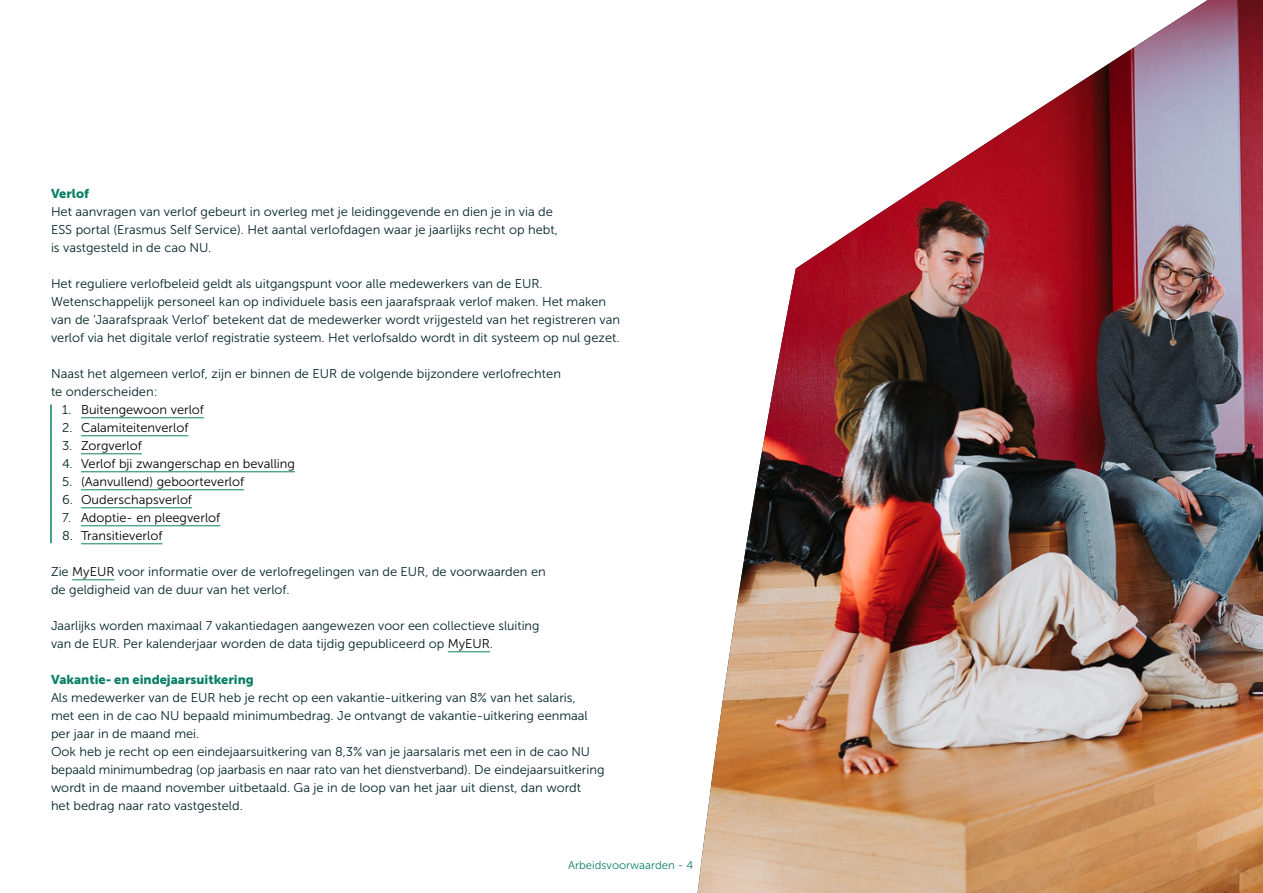
<style>
.page{position:relative;width:1263px;height:893px;background:#fff}
.page>*{position:absolute;margin:0;border:0;box-sizing:border-box;transform-origin:0 0}
.Brood{font:12.75px/18px "Museo Sans 300";color:#002328}
.t1{font:12.75px "Museo Sans 300";color:#000}
.H2_-_EUR_-_Sub_Kop{font:12.75px "Museo Sans 900";color:#0c8066}
.t2{font:11.25px "Museo Sans 300";color:#0c8066}
.s1{color:#002328}
.s2{color:#000}
</style>
<div class="page">
<hr style="left:50px;top:404px;width:2px;height:139px;background:#0c8066">
<hr style="left:81px;top:417px;width:123px;height:1px;background:#0c8066">
<hr style="left:81px;top:435px;width:107px;height:1px;background:#0c8066">
<hr style="left:81px;top:453px;width:61px;height:1px;background:#0c8066">
<hr style="left:81px;top:471px;width:214px;height:1px;background:#0c8066">
<hr style="left:81px;top:489px;width:163px;height:1px;background:#0c8066">
<hr style="left:81px;top:507px;width:111px;height:1px;background:#0c8066">
<hr style="left:81px;top:525px;width:139px;height:1px;background:#0c8066">
<hr style="left:81px;top:543px;width:81px;height:1px;background:#0c8066">
<hr style="left:72px;top:579px;width:42px;height:1px;background:#0c8066">
<hr style="left:448px;top:651px;width:42px;height:1px;background:#0c8066">
<img style="left:698px;top:0;width:565px;height:893px">
<h2 class="H2_-_EUR_-_Sub_Kop" style="left:51px;top:186px;width:40px">Verlof</h2>
<p class="Brood" style="left:51px;top:203px;width:508px">Het aanvragen van verlof gebeurt in overleg met je leidinggevende en dien je in via de<br>ESS portal (Erasmus Self Service). Het aantal verlofdagen waar je jaarlijks recht op hebt, is vastgesteld in de cao NU.</p>
<p class="Brood" style="left:51px;top:275px;width:570px">Het reguliere verlofbeleid geldt als uitgangspunt voor alle medewerkers van de EUR.<br>Wetenschappelijk personeel kan op individuele basis een jaarafspraak verlof maken. Het maken van de ‘Jaarafspraak Verlof’ betekent dat de medewerker wordt vrijgesteld van het registreren van verlof via het digitale verlof registratie systeem. Het verlofsaldo wordt in dit systeem op nul gezet.</p>
<p class="Brood" style="left:51px;top:365px;width:511px">Naast het algemeen verlof, zijn er binnen de EUR de volgende bijzondere verlofrechten te onderscheiden:</p>
<p class="t1" style="left:62px;top:403px;width:143px"><span class="s1">1.</span> Buitengewoon verlof</p>
<p class="t1" style="left:62px;top:421px;width:128px"><span class="s1">2.</span> Calamiteitenverlof</p>
<p class="t1" style="left:62px;top:439px;width:81px"><span class="s1">3.</span> Zorgverlof</p>
<p class="t1" style="left:62px;top:457px;width:234px"><span class="s1">4.</span> Verlof bji zwangerschap en bevalling</p>
<p class="t1" style="left:62px;top:475px;width:183px"><span class="s1">5.</span> (Aanvullend) geboorteverlof</p>
<p class="t1" style="left:62px;top:493px;width:131px"><span class="s1">6.</span> Ouderschapsverlof</p>
<p class="t1" style="left:62px;top:511px;width:160px"><span class="s1">7.</span> Adoptie- en pleegverlof</p>
<p class="t1" style="left:62px;top:529px;width:102px"><span class="s1">8.</span> Transitieverlof</p>
<p class="Brood" style="left:51px;top:563px;width:496px">Zie <span class="s2">MyEUR</span> voor informatie over de verlofregelingen van de EUR, de voorwaarden en de geldigheid van de duur van het verlof.</p>
<p class="Brood" style="left:51px;top:617px;width:490px">Jaarlijks worden maximaal 7 vakantiedagen aangewezen voor een collectieve sluiting van de EUR. Per kalenderjaar worden de data tijdig gepubliceerd op <span class="s2">MyEUR</span>.</p>
<h2 class="H2_-_EUR_-_Sub_Kop" style="left:51px;top:672px;width:204px">Vakantie- en eindejaarsuitkering</h2>
<p class="Brood" style="left:51px;top:689px;width:538px">Als medewerker van de EUR heb je recht op een vakantie-uitkering van 8% van het salaris, met een in de cao NU bepaald minimumbedrag. Je ontvangt de vakantie-uitkering eenmaal per jaar in de maand mei.</p>
<p class="Brood" style="left:51px;top:743px;width:555px">Ook heb je recht op een eindejaarsuitkering van 8,3% van je jaarsalaris met een in de cao NU bepaald minimumbedrag (op jaarbasis en naar rato van het dienstverband). De eindejaarsuitkering wordt in de maand november uitbetaald. Ga je in de loop van het jaar uit dienst, dan wordt<br>het bedrag naar rato vastgesteld.</p>
<p class="t2" style="left:568px;top:859px;width:127px">Arbeidsvoorwaarden - 4</p>
</div>
